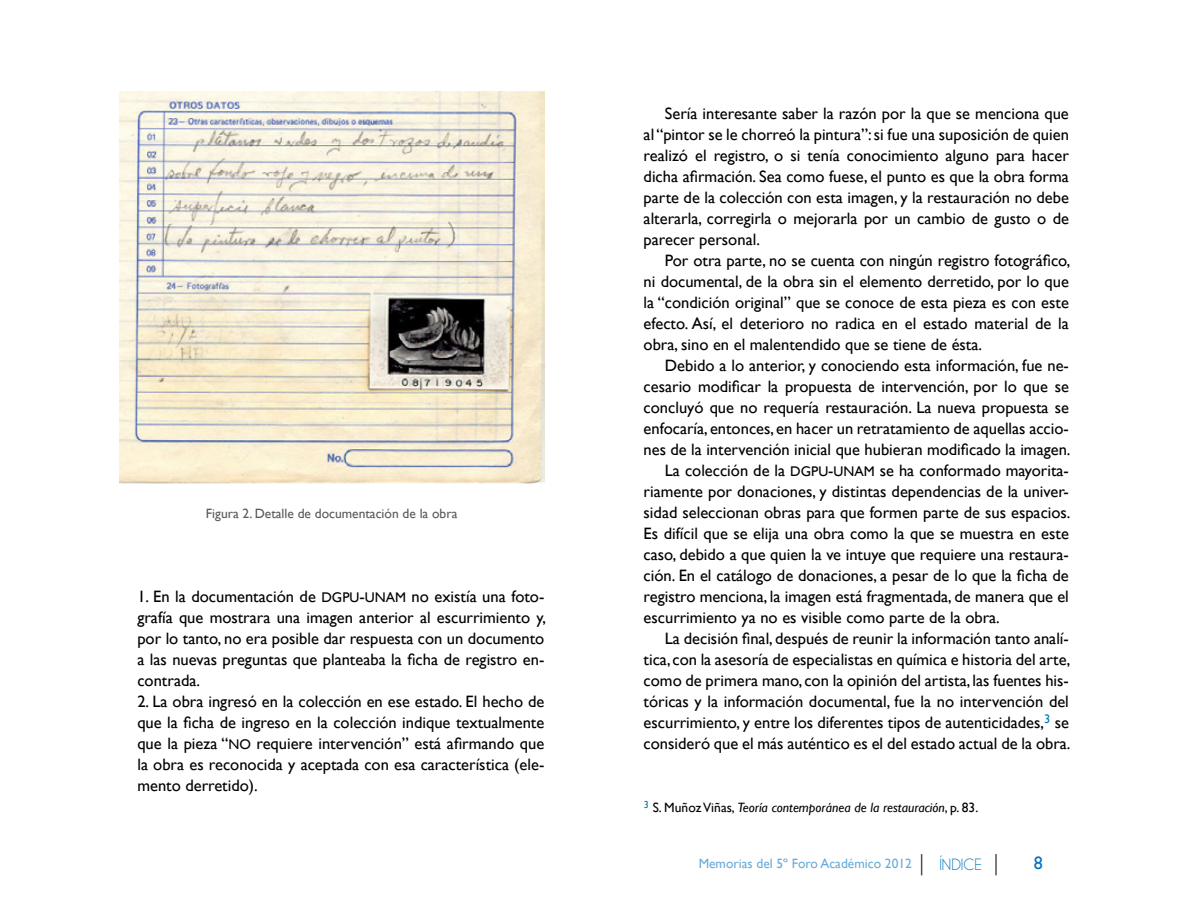
<style>
.page{position:relative;width:1188px;height:918px;background:#fff}
.page>*{position:absolute;margin:0;border:0;box-sizing:border-box;transform-origin:0 0}
.t1{font:18px "Gill Sans";color:#0075be}
.t2{font:16.5px/21px "Gill Sans";color:#000;text-align:justify}
.t3{font:16.5px "Champagne&Limousines";color:#0075be}
.t4{font:italic 13.5px "Gill Sans";color:#000}
.t5{font:13.5px "Gill Sans";color:#58595b}
.t6{font:13.5px "Gill Sans";color:#0075be}
.s1{font-family:"Gill Sans MT SC850";font-size:14.1px}
.s2{font-family:"Gill Sans MT SC850"}
.s3{font-style:normal}
</style>
<div class="page">
<hr style="left:995px;top:854px;width:2px;height:21px;background:#575146">
<svg style="left:921px;top:854px;width:1px;height:21px"></svg>
<img style="left:119px;top:91px;width:425px;height:392px">
<p class="t5" style="left:206px;top:506px;width:253px">Figura 2. Detalle de documentación de la obra</p>
<p class="t2" style="left:137px;top:586px;width:410px">1. En la documentación de <span class="s1">DGPU</span><span class="s2">-</span><span class="s1">UNAM</span> no existía una foto&shy;grafía que mostrara una imagen anterior al escurrimiento y, por lo tanto, no era posible dar respuesta con un documento a las nuevas preguntas que planteaba la ficha de registro en&shy;contrada.</p>
<p class="t2" style="left:137px;top:691px;width:409px">2. La obra ingresó en la colección en ese estado. El hecho de que la ficha de ingreso en la colección indique textualmente que la pieza “<span class="s1">NO</span> requiere intervención” está afirmando que la obra es reconocida y aceptada con esa característica (ele&shy;mento derretido).</p>
<p class="t2" style="left:644px;top:103px;width:427px;text-indent:21px">Sería interesante saber la razón por la que se menciona que al “pintor se le chorreó la pintura”: si fue una suposición de quien realizó el registro, o si tenía conocimiento alguno para hacer dicha afirmación. Sea como fuese, el punto es que la obra forma parte de la colección con esta imagen, y la restauración no debe alterarla, corregirla o mejorarla por un cambio de gusto o de parecer personal.</p>
<p class="t2" style="left:644px;top:250px;width:428px;text-indent:21px">Por otra parte, no se cuenta con ningún registro fotográfico, ni documental, de la obra sin el elemento derretido, por lo que la “condición original” que se conoce de esta pieza es con este efecto. Así, el deterioro no radica en el estado material de la obra, sino en el malentendido que se tiene de ésta.</p>
<p class="t2" style="left:665px;top:355px;width:406px">Debido a lo anterior, y conociendo esta información, fue ne-</p>
<p class="t2" style="left:644px;top:376px;width:427px">cesario modificar la propuesta de intervención, por lo que se</p>
<p class="t2" style="left:644px;top:397px;width:427px">concluyó que no requería restauración. La nueva propuesta se</p>
<p class="t2" style="left:644px;top:418px;width:427px">enfocaría, entonces, en hacer un retratamiento de aquellas accio-</p>
<p class="t2" style="left:644px;top:439px;width:428px">nes de la intervención inicial que hubieran modificado la imagen.</p>
<p class="t2" style="left:665px;top:460px;width:406px">La colección de la <span class="s1">DGPU</span><span class="s2">-</span><span class="s1">UNAM</span> se ha conformado mayorita-</p>
<p class="t2" style="left:644px;top:481px;width:427px">riamente por donaciones, y distintas dependencias de la univer-</p>
<p class="t2" style="left:644px;top:502px;width:428px">sidad seleccionan obras para que formen parte de sus espacios.</p>
<p class="t2" style="left:644px;top:523px;width:427px">Es difícil que se elija una obra como la que se muestra en este</p>
<p class="t2" style="left:644px;top:544px;width:427px">caso, debido a que quien la ve intuye que requiere una restaura-</p>
<p class="t2" style="left:644px;top:565px;width:427px">ción. En el catálogo de donaciones, a pesar de lo que la ficha de</p>
<p class="t2" style="left:644px;top:586px;width:427px">registro menciona, la imagen está fragmentada, de manera que el</p>
<p class="t2" style="left:644px;top:607px;width:358px">escurrimiento ya no es visible como parte de la obra.</p>
<p class="t2" style="left:665px;top:628px;width:406px">La decisión final, después de reunir la información tanto analí-</p>
<p class="t2" style="left:644px;top:649px;width:428px">tica, con la asesoría de especialistas en química e historia del arte,</p>
<p class="t2" style="left:644px;top:670px;width:427px">como de primera mano, con la opinión del artista, las fuentes his-</p>
<p class="t2" style="left:644px;top:691px;width:427px">tóricas y la información documental, fue la no intervención del</p>
<p class="t2" style="left:644px;top:712px;width:427px">escurrimiento, y entre los diferentes tipos de autenticidades,<sup>3</sup> se</p>
<p class="t2" style="left:644px;top:733px;width:428px">consideró que el más auténtico es el del estado actual de la obra.</p>
<p class="t4" style="left:644px;top:800px;width:336px"><sup>3</sup> <span class="s3">S. Muñoz Viñas,</span> Teoría contemporánea de la restauración<span class="s3">, p. 83.</span></p>
<p class="t6" style="left:699px;top:856px;width:215px">Memorias del 5º Foro Académico 2012</p>
<p class="t3" style="left:939px;top:855px;width:44px">ÍNDICE</p>
<p class="t1" style="left:1034px;top:853px;width:10px">8</p>
</div>
